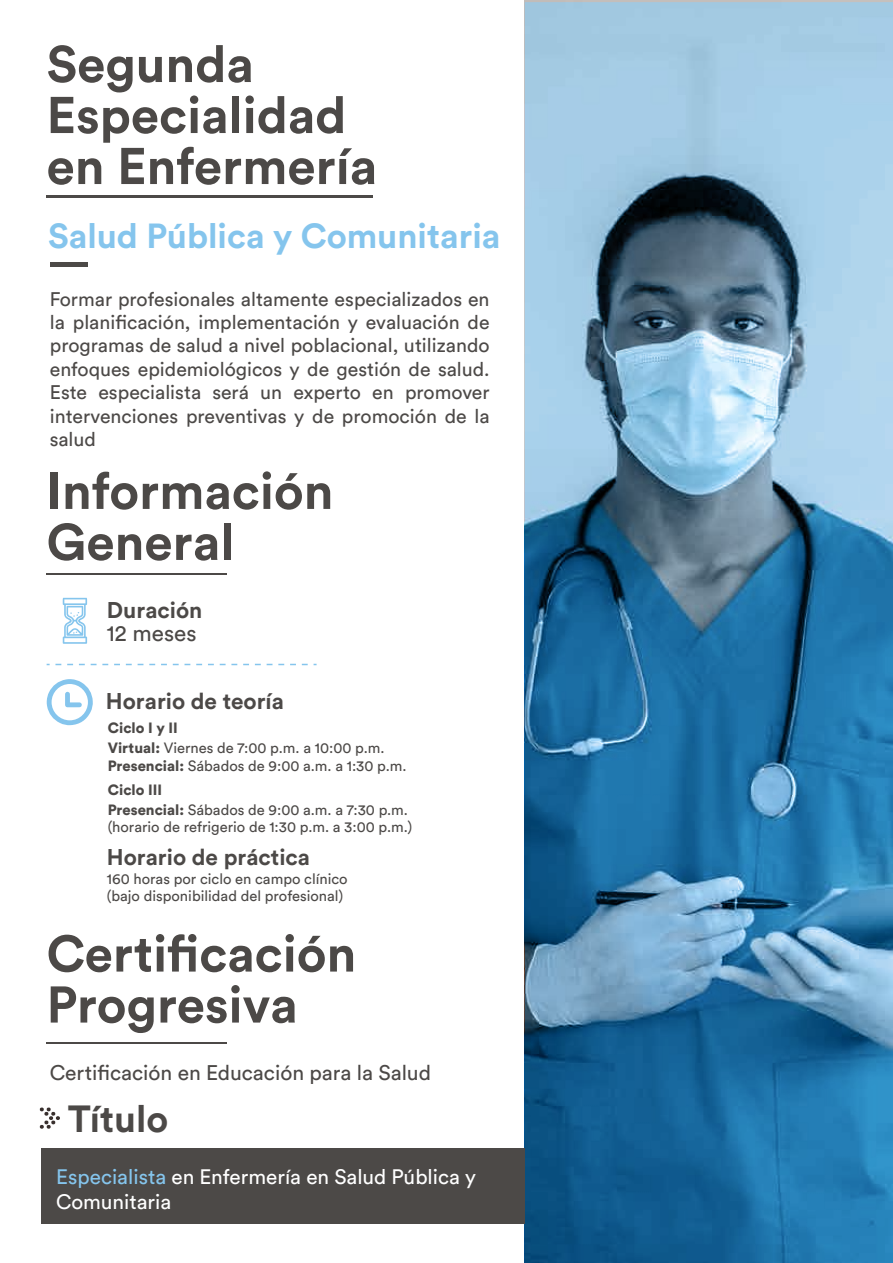
<style>
.page{position:relative;width:893px;height:1263px;background:#fff}
.page>*{position:absolute;margin:0;border:0;box-sizing:border-box;transform-origin:0 0}
.t1{font:700 51px/51px "Circular Std";color:#4c4947}
.t2{font:700 37.35px "Circular Std";color:#4c4947}
.t3{font:700 34.5px "Circular Std";color:#85c5ed}
.t4{font:700 22.5px "Circular Std";color:#4c4947}
.t5{font:22.5px "Circular Std";color:#4c4947}
.t6{font:21px "Circular Std";color:#4c4947}
.t7{font:20.7px/24.9px "Circular Std";color:#fff}
.t8{font:19.5px/23.4px "Circular Std";color:#4c4947;text-align:justify}
.t9{font:14.7px/17.7px "Circular Std";color:#4c4947}
.t10{font:900 14.7px "Circular Std";color:#4c4947}
.s1{font-weight:900}
.s2{color:#85c5ed}
</style>
<div class="page">
<svg style="left:525px;top:2px;width:368px;height:1261px;background:#548eb4"></svg>
<hr style="left:47px;top:195px;width:326px;height:3px;background:#4c4947">
<div style="left:41px;top:1148px;width:484px;height:75px;background:#4c4947"></div>
<hr style="left:47px;top:573px;width:180px;height:2px;background:#4c4947">
<hr style="left:47px;top:1041px;width:180px;height:2px;background:#4c4947">
<svg style="left:40px;top:1107px;width:20px;height:22px"></svg>
<svg style="left:63px;top:598px;width:24px;height:46px"></svg>
<hr style="left:50px;top:263px;width:38px;height:4px;background:#4c4947">
<svg style="left:47px;top:679px;width:46px;height:46px"></svg>
<svg style="left:47px;top:664px;width:270px;height:1px"></svg>
<h1 class="t1" style="left:47px;top:38px;width:332px">Segunda<br>Especialidad en Enfermería</h1>
<h3 class="t3" style="left:48px;top:213px;width:454px">Salud Pública y Comunitaria</h3>
<p class="t8" style="left:50px;top:287px;width:441px">Formar profesionales altamente especializados en la planificación, implementación y evaluación de programas de salud a nivel poblacional, utilizando enfoques epidemiológicos y de gestión de salud.<br>Este especialista será un experto en promover intervenciones preventivas y de promoción de la salud</p>
<h1 class="t1" style="left:47px;top:464px;width:288px">Información<br>General</h1>
<p class="t4" style="left:107px;top:596px;width:97px">Duración</p>
<p class="t5" style="left:107px;top:619px;width:91px">12 meses</p>
<p class="t4" style="left:106px;top:687px;width:179px">Horario de teoría</p>
<p class="t10" style="left:108px;top:718px;width:72px">Ciclo I y II</p>
<p class="t9" style="left:108px;top:739px;width:300px"><span class="s1">Virtual:</span> Viernes de 7:00 p.m. a 10:00 p.m.<br><span class="s1">Presencial:</span> Sábados de 9:00 a.m. a 1:30 p.m.</p>
<p class="t9" style="left:108px;top:800px;width:306px"><span class="s1">Presencial:</span> Sábados de 9:00 a.m. a 7:30 p.m. (horario de refrigerio de 1:30 p.m. a 3:00 p.m.)</p>
<p class="t10" style="left:108px;top:780px;width:56px">Ciclo III</p>
<p class="t4" style="left:107px;top:843px;width:205px">Horario de práctica</p>
<p class="t9" style="left:107px;top:869px;width:242px">160 horas por ciclo en campo clínico (bajo disponibilidad del profesional)</p>
<h1 class="t1" style="left:47px;top:927px;width:311px">Certificación<br>Progresiva</h1>
<p class="t6" style="left:50px;top:1060px;width:383px">Certificación en Educación para la Salud</p>
<h2 class="t2" style="left:68px;top:1095px;width:102px">Título</h2>
<p class="t7" style="left:56px;top:1164px;width:421px"><span class="s2">Especialista</span> en Enfermería en Salud Pública y<br>Comunitaria</p>
</div>
